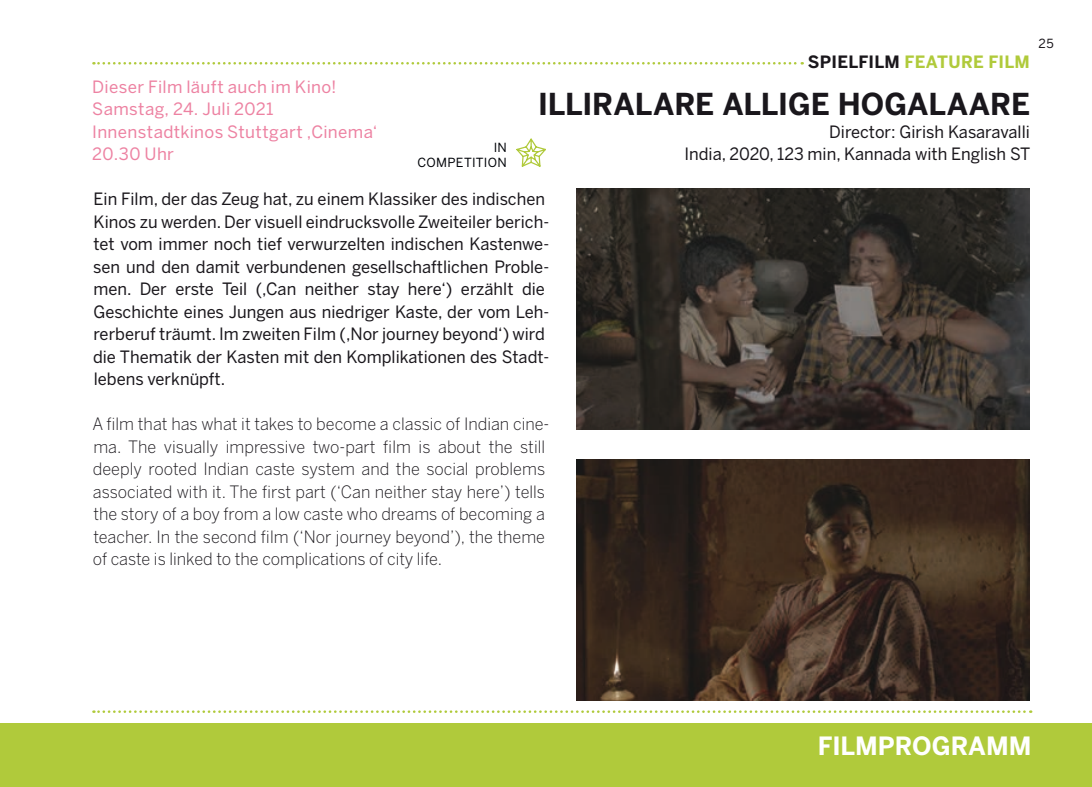
<style>
.page{position:relative;width:1092px;height:787px;background:#fff}
.page>*{position:absolute;margin:0;border:0;box-sizing:border-box;transform-origin:0 0}
.t1{font:700 30px "Benton Sans";letter-spacing:-.005em;color:#1a171c}
.t2{font:700 25px "Benton Sans";color:#fff}
.t3{font:17px/22.5px "Benton Sans";color:#1a171c;text-align:right}
.t4{font:300 17px/22.5px "Benton Sans";color:#1a171c}
.t5{font:17px/22.5px "Benton Sans";letter-spacing:.02em;color:#ed82a2}
.t6{font:700 17px "Benton Sans";letter-spacing:.015em;color:#b0ca3b}
.t7{font:12.5px/15px "Benton Sans";letter-spacing:.02em;color:#000308;text-align:right}
.t8{font:12.5px "Benton Sans";color:#1a171c}
.s1{color:#1a171c}
</style>
<div class="page">
<div style="left:0;top:723px;width:1091px;height:64px;background:#b0ca3b"></div>
<svg style="left:93px;top:62px;width:709px;height:3px"></svg>
<svg style="left:93px;top:710px;width:938px;height:3px"></svg>
<img style="left:576px;top:189px;width:453px;height:240px">
<img style="left:576px;top:459px;width:453px;height:241px">
<svg style="left:516px;top:138px;width:30px;height:29px"></svg>
<p class="t6" style="left:807px;top:52px;width:223px"><span class="s1">SPIELFILM</span> FEATURE FILM</p>
<p class="t5" style="left:92px;top:75px;width:287px">Dieser Film läuft auch im Kino!<br>Samstag, 24. Juli 2021<br>Innenstadtkinos Stuttgart ‚Cinema‘<br>20.30 Uhr</p>
<h1 class="t1" style="left:538px;top:86px;width:493px">ILLIRALARE ALLIGE HOGALAARE</h1>
<p class="t3" style="left:684px;top:120px;width:347px">Director: Girish Kasaravalli<br>India, 2020, 123 min, Kannada with English ST</p>
<p class="t3" style="left:93px;top:188px;width:457px;text-align:left">Ein Film, der das Zeug hat, zu einem Klassiker des indischen Kinos zu werden. Der visuell eindrucksvolle Zweiteiler berich&shy;tet vom immer noch tief verwurzelten indischen Kastenwe&shy;sen und den damit verbundenen gesellschaftlichen Proble&shy;men. Der erste Teil (‚Can neither stay here‘) erzählt die Geschichte eines Jungen aus niedriger Kaste, der vom Leh&shy;rerberuf träumt. Im zweiten Film (‚Nor journey beyond‘) wird die Thematik der Kasten mit den Komplikationen des Stadt&shy;lebens verknüpft.</p>
<p class="t4" style="left:92px;top:413px;width:458px">A film that has what it takes to become a classic of Indian cine&shy;ma. The visually impressive two-part film is about the still deeply rooted Indian caste system and the social problems associated with it. The first part (‘Can neither stay here’) tells the story of a boy from a low caste who dreams of becoming a teacher. In the second film (‘Nor journey beyond’), the theme of caste is linked to the complications of city life.</p>
<p class="t7" style="left:417px;top:139px;width:91px">IN<br>COMPETITION</p>
<p class="t8" style="left:1038px;top:36px;width:17px">25</p>
<h2 class="t2" style="left:817px;top:730px;width:215px">FILMPROGRAMM</h2>
</div>
